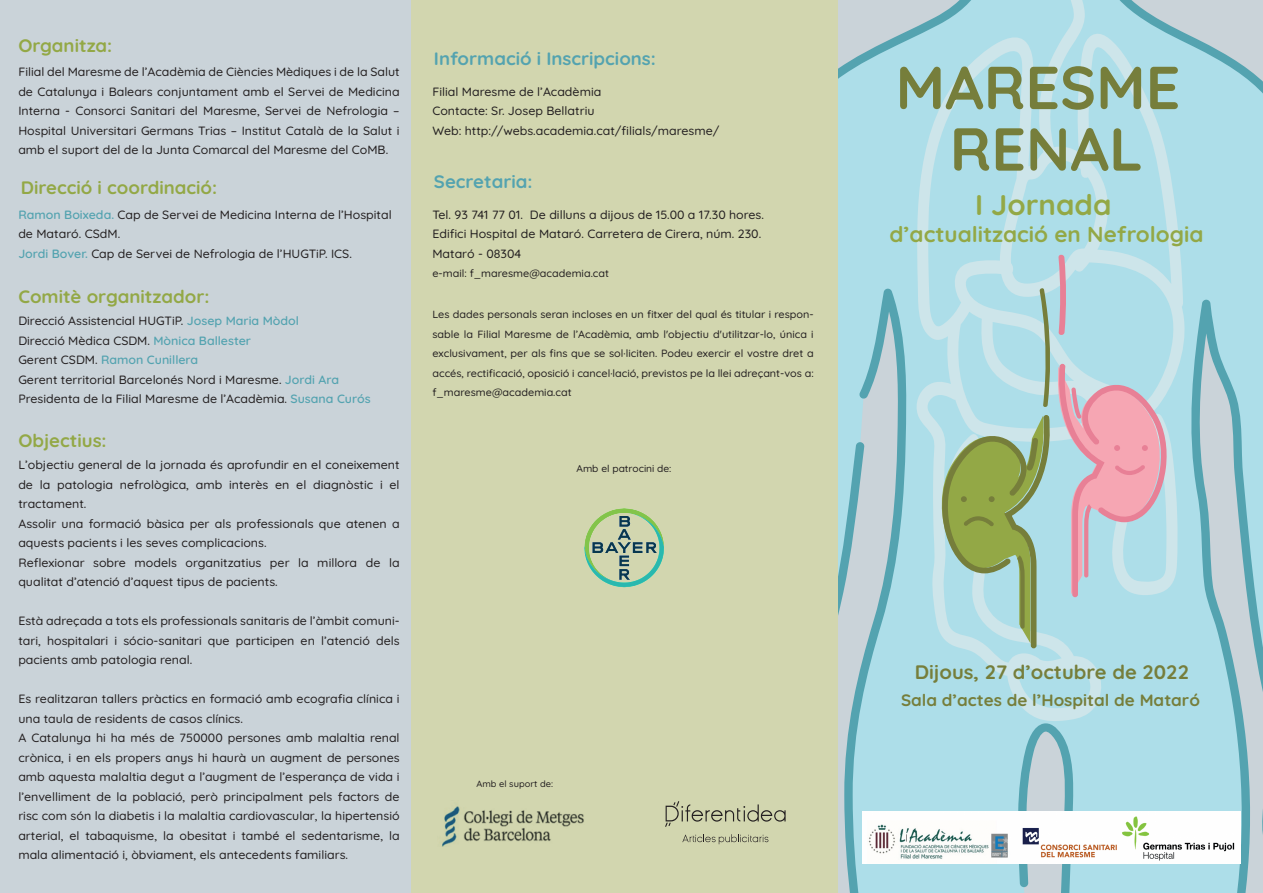
<style>
.page{position:relative;width:1263px;height:893px;background:#fff}
.page>*{position:absolute;margin:0;border:0;box-sizing:border-box;transform-origin:0 0}
.t1{font:700 60.45px/61.5px "Quicksand";color:#767e3b;text-align:center}
.t2{font:700 28.5px "Quicksand";color:#93a846}
.t3{font:700 21.75px "Quicksand";color:#93a846}
.t4{font:700 19.5px "Quicksand";color:#767e3b}
.t5{font:700 18px "Quicksand";color:#93a846}
.t6{font:700 18px "Quicksand";color:#54a3b0}
.t7{font:700 16.5px "Quicksand";color:#767e3b}
.t8{font:500 12px/19.5px "Quicksand";color:#231f20}
.t9{font:500 10.5px/19.5px "Quicksand";color:#231f20;text-align:justify}
.t10{font:500 9.9px "Quicksand";color:#231f20}
.t11{font:500 9px "Quicksand";color:#231f20}
.s1{font-weight:600;color:#54a3b0}
</style>
<div class="page">
<div style="left:0;top:0;width:412px;height:893px;background:#cad3d9"></div>
<div style="left:412px;top:0;width:426px;height:893px;background:#d2d6af"></div>
<div style="left:838px;top:81px;width:425px;height:811px;background:#addee9"></div>
<svg style="left:1186px;top:300px;width:77px;height:592px;background:#a4cfd9"></svg>
<svg style="left:1016px;top:722px;width:119px;height:170px;background:#a8d3dd"></svg>
<svg style="left:838px;top:288px;width:70px;height:604px;background:#a6cfd9"></svg>
<svg style="left:838px;top:0;width:76px;height:81px;background:#b3d0d9"></svg>
<svg style="left:1190px;top:0;width:73px;height:175px;background:#b1d7e0"></svg>
<svg style="left:914px;top:0;width:276px;height:722px;background:#b1dee8"></svg>
<svg style="left:925px;top:254px;width:252px;height:395px;background:#b5cdca"></svg>
<img style="left:862px;top:811px;width:378px;height:52px">
<img style="left:442px;top:806px;width:142px;height:40px">
<img style="left:584px;top:508px;width:80px;height:80px">
<svg style="left:665px;top:801px;width:121px;height:26px"></svg>
<svg style="left:682px;top:834px;width:86px;height:10px"></svg>
<h3 class="t5" style="left:18px;top:32px;width:96px">Organitza:</h3>
<p class="t8" style="left:18px;top:61px;width:383px;text-align:justify">Filial del Maresme de l’Acadèmia de Ciències Mèdiques i de la Salut de Catalunya i Balears conjuntament amb el Servei de Medicina Interna - Consorci Sanitari del Maresme, Servei de Nefrologia – Hospital Universitari Germans Trias – Institut Català de la Salut i amb el suport del de la Junta Comarcal del Maresme del CoMB.</p>
<h3 class="t5" style="left:21px;top:174px;width:198px">Direcció i coordinació:</h3>
<p class="t8" style="left:18px;top:204px;width:375px"><span class="s1">Ramon Boixeda.</span> Cap de Servei de Medicina Interna de l’Hospital de Mataró. CSdM.<br><span class="s1">Jordi Bover.</span> Cap de Servei de Nefrologia de l’HUGTiP. ICS.</p>
<h3 class="t5" style="left:18px;top:282px;width:193px">Comitè organitzador:</h3>
<p class="t8" style="left:18px;top:310px;width:354px">Direcció Assistencial HUGTiP. <span class="s1">Josep Maria Mòdol<br></span>Direcció Mèdica CSDM. <span class="s1">Mònica Ballester<br></span>Gerent CSDM. <span class="s1">Ramon Cunillera<br></span>Gerent territorial Barcelonés Nord i Maresme. <span class="s1">Jordi Ara </span>Presidenta de la Filial Maresme de l’Acadèmia. <span class="s1">Susana Curós</span></p>
<h3 class="t5" style="left:18px;top:426px;width:90px">Objectius:</h3>
<p class="t8" style="left:18px;top:454px;width:383px">L’objectiu general de la jornada és aprofundir en el coneixement de la patologia nefrològica, amb interès en el diagnòstic i el tractament.<br>Assolir una formació bàsica per als professionals que atenen a aquests pacients i les seves complicacions.<br>Reflexionar sobre models organitzatius per la millora de la qualitat d’atenció d’aquest tipus de pacients.</p>
<p class="t8" style="left:18px;top:610px;width:383px;text-align:justify">Està adreçada a tots els professionals sanitaris de l’àmbit comuni&shy;tari, hospitalari i sócio-sanitari que participen en l’atenció dels pacients amb patologia renal.</p>
<p class="t8" style="left:18px;top:688px;width:383px">Es realitzaran tallers pràctics en formació amb ecografia clínica i una taula de residents de casos clínics.<br>A Catalunya hi ha més de 750000 persones amb malaltia renal crònica, i en els propers anys hi haurà un augment de persones amb aquesta malaltia degut a l’augment de l’esperança de vida i l’envelliment de la població, però principalment pels factors de risc com són la diabetis i la malaltia cardiovascular, la hipertensió arterial, el tabaquisme, la obesitat i també el sedentarisme, la mala alimentació i, òbviament, els antecedents familiars.</p>
<h3 class="t6" style="left:434px;top:45px;width:224px">Informació i Inscripcions:</h3>
<p class="t8" style="left:432px;top:81px;width:289px">Filial Maresme de l’Acadèmia<br>Contacte: Sr. Josep Bellatriu<br>Web: http://webs.academia.cat/filials/maresme/</p>
<h3 class="t6" style="left:434px;top:168px;width:100px">Secretaria:</h3>
<p class="t8" style="left:432px;top:204px;width:333px">Tel. 93 741 77 01. De dilluns a dijous de 15.00 a 17.30 hores.<br>Edifici Hospital de Mataró. Carretera de Cirera, núm. 230.<br>Mataró - 08304</p>
<p class="t9" style="left:432px;top:263px;width:178px">e-mail: f_maresme@academia.cat</p>
<p class="t9" style="left:432px;top:304px;width:383px">Les dades personals seran incloses en un fitxer del qual és titular i respon&shy;sable la Filial Maresme de l’Acadèmia, amb l'objectiu d'utilitzar-lo, única i exclusivament, per als fins que se sol·liciten. Podeu exercir el vostre dret a accés, rectificació, oposició i cancel·lació, previstos pe la llei adreçant-vos a: f_maresme@academia.cat</p>
<p class="t10" style="left:576px;top:461px;width:97px">Amb el patrocini de:</p>
<p class="t11" style="left:476px;top:777px;width:78px">Amb el suport de:</p>
<h1 class="t1" style="left:895px;top:51px;width:286px">MARESME<br>RENAL</h1>
<h2 class="t2" style="left:975px;top:183px;width:138px">I Jornada</h2>
<h3 class="t3" style="left:889px;top:217px;width:315px">d’actualització en Nefrologia</h3>
<h3 class="t4" style="left:915px;top:657px;width:276px">Dijous, 27 d’octubre de 2022</h3>
<h3 class="t7" style="left:901px;top:687px;width:300px">Sala d’actes de l’Hospital de Mataró</h3>
</div>
